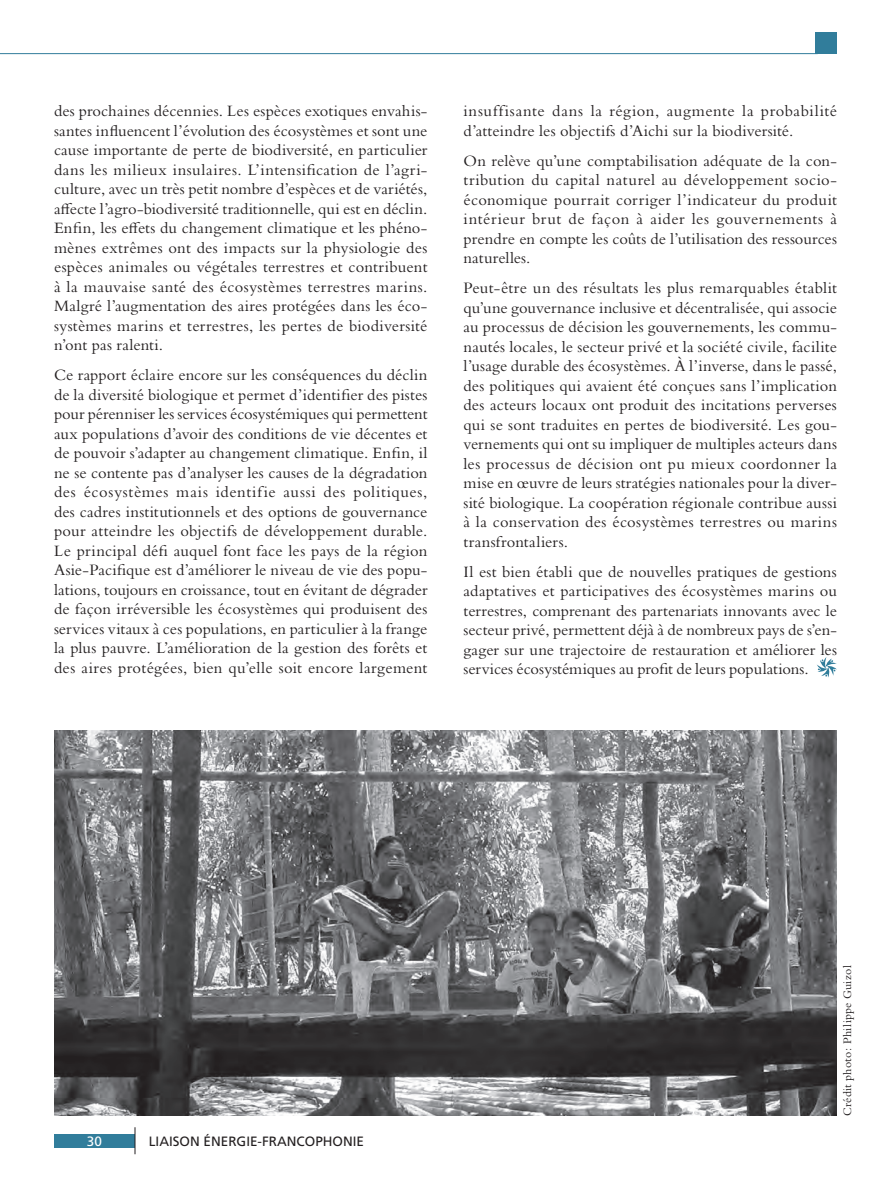
<style>
.page{position:relative;width:891px;height:1188px;background:#fff}
.page>*{position:absolute;margin:0;border:0;box-sizing:border-box;transform-origin:0 0}
.t1{font:16.5px/19.5px "Bembo Std";letter-spacing:.015em;color:#231f20;text-align:justify}
.t2{font:13.5px "Frutiger LT Std";color:#231f20}
.t3{font:13.5px "Frutiger LT Std";color:#fff}
.t4{font:12px "Bembo Std";letter-spacing:.015em;color:#231f20}
</style>
<div class="page">
<hr style="left:890px;top:0;width:1px;height:1126px;background:#99b1c4">
<div style="left:815px;top:32px;width:22px;height:22px;background:#317d9b"></div>
<hr style="left:0;top:53px;width:818px;height:1px;background:#317d9b">
<hr style="left:890px;top:96px;width:1px;height:175px;background:#317d9b">
<svg style="left:817px;top:657px;width:20px;height:21px"></svg>
<img style="left:54px;top:731px;width:783px;height:385px">
<div style="left:54px;top:1134px;width:81px;height:14px;background:#317d9b"></div>
<svg style="left:135px;top:1127px;width:1px;height:27px"></svg>
<p class="t1" style="left:54px;top:101px;width:375px">des prochaines décennies. Les espèces exotiques envahis&shy;santes influencent l’évolution des écosystèmes et sont une cause importante de perte de biodiversité, en particulier dans les milieux insulaires. L’intensification de l’agri&shy;culture, avec un très petit nombre d’espèces et de variétés, affecte l’agro-biodiversité traditionnelle, qui est en déclin.<br>Enfin, les effets du changement climatique et les phéno&shy;mènes extrêmes ont des impacts sur la physiologie des espèces animales ou végétales terrestres et contribuent à la mauvaise santé des écosystèmes terrestres marins.<br>Malgré l’augmentation des aires protégées dans les éco&shy;systèmes marins et terrestres, les pertes de biodiversité n’ont pas ralenti.</p>
<p class="t1" style="left:54px;top:365px;width:375px">Ce rapport éclaire encore sur les conséquences du déclin de la diversité biologique et permet d’identifier des pistes pour pérenniser les services écosystémiques qui permettent aux populations d’avoir des conditions de vie décentes et de pouvoir s’adapter au changement climatique. Enfin, il ne se contente pas d’analyser les causes de la dégradation des écosystèmes mais identifie aussi des politiques, des cadres institutionnels et des options de gouvernance pour atteindre les objectifs de développement durable.<br>Le principal défi auquel font face les pays de la région Asie-Pacifique est d’améliorer le niveau de vie des popu&shy;lations, toujours en croissance, tout en évitant de dégrader de façon irréversible les écosystèmes qui produisent des services vitaux à ces populations, en particulier à la frange la plus pauvre. L’amélioration de la gestion des forêts et des aires protégées, bien qu’elle soit encore largement</p>
<p class="t1" style="left:463px;top:101px;width:375px">insuffisante dans la région, augmente la probabilité d’atteindre les objectifs d’Aichi sur la biodiversité.</p>
<p class="t1" style="left:463px;top:150px;width:375px">On relève qu’une comptabilisation adéquate de la con&shy;tribution du capital naturel au développement socio&shy;économique pourrait corriger l’indicateur du produit intérieur brut de façon à aider les gouvernements à prendre en compte les coûts de l’utilisation des ressources naturelles.</p>
<p class="t1" style="left:463px;top:278px;width:375px">Peut-être un des résultats les plus remarquables établit qu’une gouvernance inclusive et décentralisée, qui associe au processus de décision les gouvernements, les commu&shy;nautés locales, le secteur privé et la société civile, facilite l’usage durable des écosystèmes. À l’inverse, dans le passé, des politiques qui avaient été conçues sans l’implication des acteurs locaux ont produit des incitations perverses qui se sont traduites en pertes de biodiversité. Les gou&shy;vernements qui ont su impliquer de multiples acteurs dans les processus de décision ont pu mieux coordonner la mise en œuvre de leurs stratégies nationales pour la diver&shy;sité biologique. La coopération régionale contribue aussi à la conservation des écosystèmes terrestres ou marins transfrontaliers.</p>
<p class="t1" style="left:463px;top:561px;width:375px">Il est bien établi que de nouvelles pratiques de gestions adaptatives et participatives des écosystèmes marins ou terrestres, comprenant des partenariats innovants avec le secteur privé, permettent déjà à de nombreux pays de s’en&shy;gager sur une trajectoire de restauration et améliorer les services écosystémiques au profit de leurs populations.</p>
<p class="t3" style="left:87px;top:1133px;width:17px">30</p>
<p class="t2" style="left:149px;top:1133px;width:217px">LIAISON ÉNERGIE-FRANCOPHONIE</p>
<p class="t4" style="left:840px;top:1116px;width:152px;rotate:-90deg">Crédit photo: Philippe Guizol</p>
</div>
